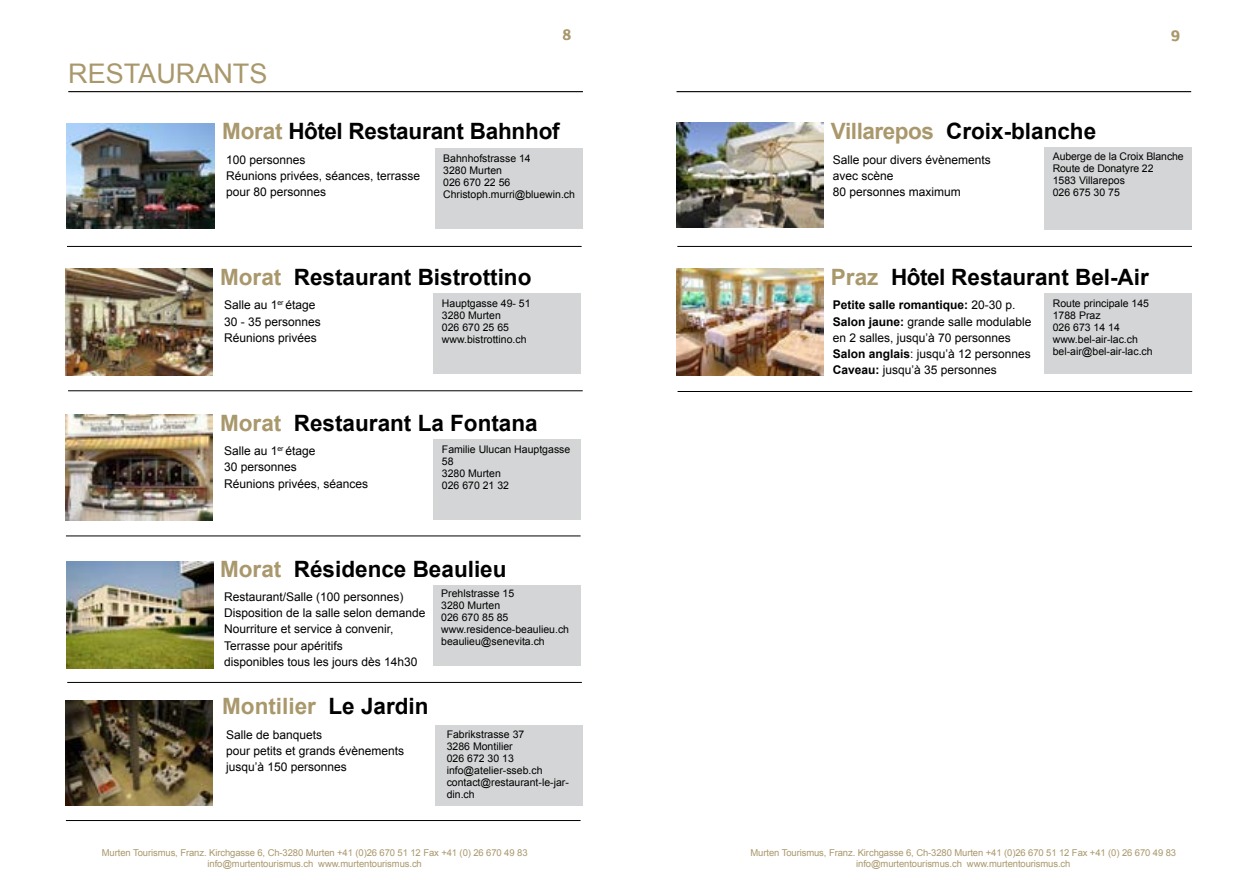
<style>
.page{position:relative;width:1259px;height:893px;background:#fff}
.page>*{position:absolute;margin:0;border:0;box-sizing:border-box;transform-origin:0 0}
.t1{font:27px "Arial";color:#a9986c}
.t2{font:700 22.5px "Arial";color:#000}
.t3{font:700 22.5px "Arial";color:#a9986c}
.t4{font:700 16.5px "Adelle Basic";color:#a9986c}
.t5{font:12px/16.2px "Arial";color:#000}
.t6{font:10.5px/12px "Arial";color:#000}
.t7{font:9.45px/10.4px "Arial";letter-spacing:-.01em;color:#a9986c;text-align:center}
.s1{color:#a9986c}
.s2{color:#000}
.s3{font-weight:700}
</style>
<div class="page">
<hr style="left:67px;top:246px;width:514px;height:1px;background:#000">
<hr style="left:66px;top:536px;width:514px;height:1px;background:#000">
<hr style="left:67px;top:682px;width:515px;height:1px;background:#000">
<hr style="left:66px;top:820px;width:514px;height:1px;background:#000">
<div style="left:436px;top:725px;width:147px;height:80px;background:#d4d5d6"></div>
<div style="left:433px;top:293px;width:147px;height:81px;background:#d4d5d6"></div>
<div style="left:433px;top:439px;width:147px;height:81px;background:#d4d5d6"></div>
<div style="left:436px;top:148px;width:147px;height:81px;background:#d4d5d6"></div>
<div style="left:433px;top:585px;width:147px;height:81px;background:#d4d5d6"></div>
<div style="left:1045px;top:149px;width:147px;height:81px;background:#d4d5d6"></div>
<hr style="left:677px;top:246px;width:515px;height:1px;background:#000">
<hr style="left:677px;top:391px;width:515px;height:1px;background:#000">
<div style="left:1044px;top:147px;width:147px;height:81px;background:#d4d5d6"></div>
<div style="left:1044px;top:293px;width:147px;height:81px;background:#d4d5d6"></div>
<img style="left:66px;top:415px;width:147px;height:105px">
<img style="left:67px;top:123px;width:147px;height:105px">
<img style="left:66px;top:700px;width:147px;height:105px">
<img style="left:66px;top:562px;width:147px;height:107px">
<img style="left:677px;top:123px;width:147px;height:105px">
<img style="left:677px;top:268px;width:147px;height:107px">
<hr style="left:68px;top:91px;width:515px;height:1px;background:#000">
<img style="left:66px;top:268px;width:147px;height:107px">
<hr style="left:676px;top:91px;width:515px;height:1px;background:#000">
<hr style="left:68px;top:390px;width:515px;height:1px;background:#000">
<h1 class="t1" style="left:68px;top:55px;width:201px">RESTAURANTS</h1>
<h3 class="t4" style="left:562px;top:24px;width:10px">8</h3>
<h3 class="t4" style="left:1170px;top:24px;width:11px">9</h3>
<h2 class="t2" style="left:222px;top:116px;width:339px"><span class="s1">Morat</span> Hôtel Restaurant Bahnhof</h2>
<p class="t5" style="left:226px;top:151px;width:196px">100 personnes<br>Réunions privées, séances, terrasse pour 80 personnes</p>
<p class="t6" style="left:443px;top:152px;width:133px">Bahnhofstrasse 14<br>3280 Murten<br>026 670 22 56<br>Christoph.murri@bluewin.ch</p>
<h2 class="t2" style="left:220px;top:262px;width:313px"><span class="s1">Morat</span> Restaurant Bistrottino</h2>
<p class="t5" style="left:224px;top:297px;width:98px">Salle au 1<sup>er</sup> étage<br>30 - 35 personnes<br>Réunions privées</p>
<p class="t6" style="left:442px;top:298px;width:90px">Hauptgasse 49- 51<br>3280 Murten<br>026 670 25 65 www.bistrottino.ch</p>
<h2 class="t2" style="left:220px;top:408px;width:319px"><span class="s1">Morat</span> Restaurant La Fontana</h2>
<p class="t5" style="left:224px;top:443px;width:146px">Salle au 1<sup>er</sup> étage<br>30 personnes<br>Réunions privées, séances</p>
<p class="t6" style="left:442px;top:443px;width:130px">Familie Ulucan Hauptgasse<br>58<br>3280 Murten<br>026 670 21 32</p>
<h2 class="t2" style="left:220px;top:554px;width:288px"><span class="s1">Morat</span> Résidence Beaulieu</h2>
<p class="t5" style="left:224px;top:589px;width:203px">Restaurant/Salle (100 personnes)<br>Disposition de la salle selon demande Nourriture et service à convenir, Terrasse pour apéritifs<br>disponibles tous les jours dès 14h30</p>
<h2 class="t3" style="left:222px;top:691px;width:208px">Montilier <span class="s2">Le Jardin</span></h2>
<p class="t5" style="left:226px;top:726px;width:180px">Salle de banquets<br>pour petits et grands évènements jusqu’à 150 personnes</p>
<p class="t6" style="left:441px;top:588px;width:129px">Prehlstrasse 15<br>3280 Murten<br>026 670 85 85 www.residence-beaulieu.ch beaulieu@senevita.ch</p>
<p class="t6" style="left:447px;top:728px;width:124px">Fabrikstrasse 37<br>3286 Montilier<br>026 672 30 13 info@atelier-sseb.ch contact@restaurant-le-jar&shy;din.ch</p>
<p class="t7" style="left:102px;top:848px;width:427px">Murten Tourismus, Franz. Kirchgasse 6, Ch-3280 Murten +41 (0)26 670 51 12 Fax +41 (0) 26 670 49 83 info@murtentourismus.ch www.murtentourismus.ch</p>
<h2 class="t2" style="left:831px;top:116px;width:267px"><span class="s1">Villarepos</span> Croix-blanche</h2>
<p class="t5" style="left:832px;top:151px;width:160px">Salle pour divers évènements avec scène<br>80 personnes maximum</p>
<p class="t6" style="left:1052px;top:150px;width:132px">Auberge de la Croix Blanche<br>Route de Donatyre 22<br>1583 Villarepos<br>026 675 30 75</p>
<h2 class="t2" style="left:831px;top:262px;width:319px"><span class="s1">Praz</span> Hôtel Restaurant Bel-Air</h2>
<p class="t5" style="left:832px;top:297px;width:200px"><span class="s3">Petite salle romantique:</span> 20-30 p.<br><span class="s3">Salon jaune:</span> grande salle modulable en 2 salles, jusqu’à 70 personnes <span class="s3">Salon anglais</span>: jusqu’à 12 personnes <span class="s3">Caveau:</span> jusqu’à 35 personnes</p>
<p class="t6" style="left:1052px;top:298px;width:101px">Route principale 145<br>1788 Praz<br>026 673 14 14 www.bel-air-lac.ch bel-air@bel-air-lac.ch</p>
<p class="t7" style="left:750px;top:848px;width:427px">Murten Tourismus, Franz. Kirchgasse 6, Ch-3280 Murten +41 (0)26 670 51 12 Fax +41 (0) 26 670 49 83 info@murtentourismus.ch www.murtentourismus.ch</p>
</div>
